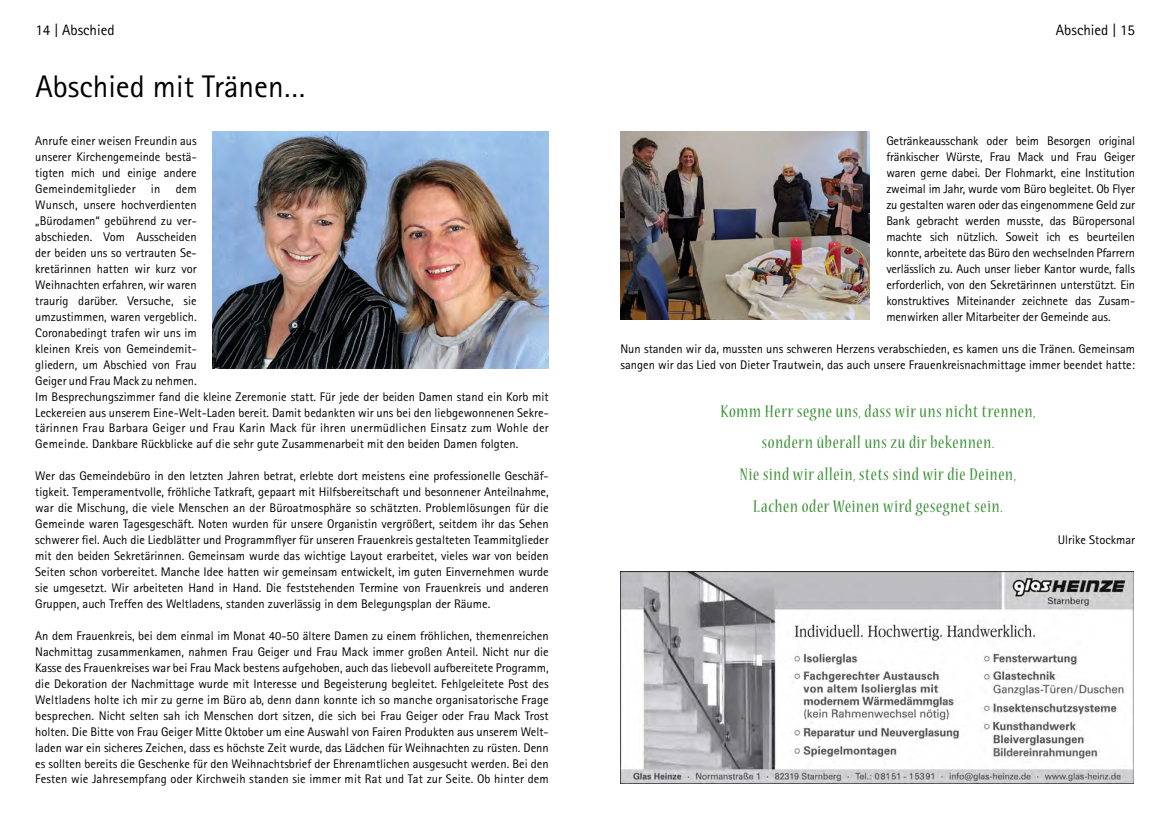
<style>
.page{position:relative;width:1170px;height:833px;background:#fff}
.page>*{position:absolute;margin:0;border:0;box-sizing:border-box;transform-origin:0 0}
.t1{font:31.25px "Rotis Sans Serif Std";color:#000}
.t2{font:condensed 18.75px/31.9px "Nueva Std";letter-spacing:.04em;color:#3a9034;text-align:center}
.t3{font:15px "Rotis Sans Serif Std";color:#000}
.t4{font:12.5px/16px "Rotis Sans Serif Std";color:#000;text-align:justify}
</style>
<div class="page">
<img style="left:213px;top:131px;width:335px;height:238px">
<img style="left:620px;top:131px;width:249px;height:189px">
<img style="left:620px;top:571px;width:513px;height:213px">
<p class="t3" style="left:35px;top:22px;width:81px">14 | Abschied</p>
<p class="t3" style="left:1055px;top:22px;width:81px">Abschied | 15</p>
<h1 class="t1" style="left:35px;top:68px;width:272px">Abschied mit Tränen…</h1>
<p class="t4" style="left:35px;top:133px;width:163px">Anrufe einer weisen Freundin aus unserer Kirchengemeinde bestä&shy;tigten mich und einige andere Gemeindemitglieder in dem Wunsch, unsere hochverdienten „Bürodamen“ gebührend zu ver&shy;abschieden. Vom Ausscheiden der beiden uns so vertrauten Se&shy;kretärinnen hatten wir kurz vor Weihnachten erfahren, wir waren traurig darüber. Versuche, sie umzustimmen, waren vergeblich.<br>Coronabedingt trafen wir uns im kleinen Kreis von Gemeindemit&shy;gliedern, um Abschied von Frau Geiger und Frau Mack zu nehmen.</p>
<p class="t4" style="left:35px;top:388px;width:515px">Im Besprechungszimmer fand die kleine Zeremonie statt. Für jede der beiden Damen stand ein Korb mit Leckereien aus unserem Eine-Welt-Laden bereit. Damit bedankten wir uns bei den liebgewonnenen Sekre&shy;tärinnen Frau Barbara Geiger und Frau Karin Mack für ihren unermüdlichen Einsatz zum Wohle der Gemeinde. Dankbare Rückblicke auf die sehr gute Zusammenarbeit mit den beiden Damen folgten.</p>
<p class="t4" style="left:35px;top:468px;width:515px">Wer das Gemeindebüro in den letzten Jahren betrat, erlebte dort meistens eine professionelle Geschäf&shy;tigkeit. Temperamentvolle, fröhliche Tatkraft, gepaart mit Hilfsbereitschaft und besonnener Anteilnahme, war die Mischung, die viele Menschen an der Büroatmosphäre so schätzten. Problemlösungen für die Gemeinde waren Tagesgeschäft. Noten wurden für unsere Organistin vergrößert, seitdem ihr das Sehen schwerer fiel. Auch die Liedblätter und Programmflyer für unseren Frauenkreis gestalteten Teammitglieder mit den beiden Sekretärinnen. Gemeinsam wurde das wichtige Layout erarbeitet, vieles war von beiden Seiten schon vorbereitet. Manche Idee hatten wir gemeinsam entwickelt, im guten Einvernehmen wurde sie umgesetzt. Wir arbeiteten Hand in Hand. Die feststehenden Termine von Frauenkreis und anderen Gruppen, auch Treffen des Weltladens, standen zuverlässig in dem Belegungsplan der Räume.</p>
<p class="t4" style="left:35px;top:627px;width:515px">An dem Frauenkreis, bei dem einmal im Monat 40-50 ältere Damen zu einem fröhlichen, themenreichen Nachmittag zusammenkamen, nahmen Frau Geiger und Frau Mack immer großen Anteil. Nicht nur die Kasse des Frauenkreises war bei Frau Mack bestens aufgehoben, auch das liebevoll aufbereitete Programm, die Dekoration der Nachmittage wurde mit Interesse und Begeisterung begleitet. Fehlgeleitete Post des Weltladens holte ich mir zu gerne im Büro ab, denn dann konnte ich so manche organisatorische Frage besprechen. Nicht selten sah ich Menschen dort sitzen, die sich bei Frau Geiger oder Frau Mack Trost holten. Die Bitte von Frau Geiger Mitte Oktober um eine Auswahl von Fairen Produkten aus unserem Welt&shy;laden war ein sicheres Zeichen, dass es höchste Zeit wurde, das Lädchen für Weihnachten zu rüsten. Denn es sollten bereits die Geschenke für den Weihnachtsbrief der Ehrenamtlichen ausgesucht werden. Bei den Festen wie Jahresempfang oder Kirchweih standen sie immer mit Rat und Tat zur Seite. Ob hinter dem</p>
<p class="t4" style="left:886px;top:133px;width:250px">Getränkeausschank oder beim Besorgen original fränkischer Würste, Frau Mack und Frau Geiger waren gerne dabei. Der Flohmarkt, eine Institution zweimal im Jahr, wurde vom Büro begleitet. Ob Flyer zu gestalten waren oder das eingenommene Geld zur Bank gebracht werden musste, das Büropersonal machte sich nützlich. Soweit ich es beurteilen konnte, arbeitete das Büro den wechselnden Pfarrern verlässlich zu. Auch unser lieber Kantor wurde, falls erforderlich, von den Sekretärinnen unterstützt. Ein konstruktives Miteinander zeichnete das Zusam&shy;menwirken aller Mitarbeiter der Gemeinde aus.</p>
<p class="t4" style="left:620px;top:340px;width:516px">Nun standen wir da, mussten uns schweren Herzens verabschieden, es kamen uns die Tränen. Gemeinsam sangen wir das Lied von Dieter Trautwein, das auch unsere Frauenkreisnachmittage immer beendet hatte:</p>
<h2 class="t2" style="left:720px;top:396px;width:317px">Komm Herr segne uns, dass wir uns nicht trennen, sondern überall uns zu dir bekennen.<br>Nie sind wir allein, stets sind wir die Deinen, Lachen oder Weinen wird gesegnet sein.</h2>
<p class="t4" style="left:1057px;top:532px;width:79px">Ulrike Stockmar</p>
</div>
